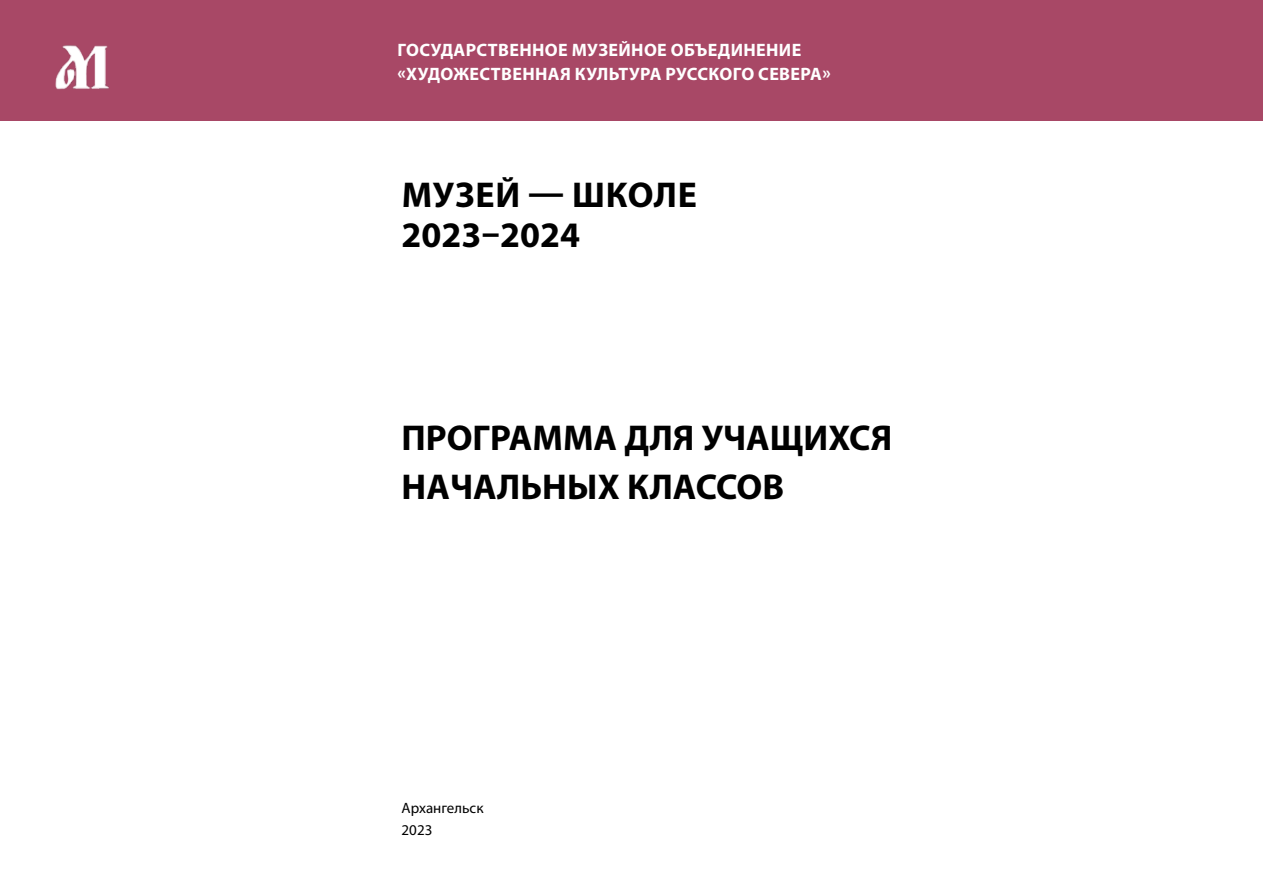
<style>
.page{position:relative;width:1263px;height:893px;background:#fff}
.page>*{position:absolute;margin:0;border:0;box-sizing:border-box;transform-origin:0 0}
.t1{font:700 36px/40.2px "Myriad Pro";color:#000}
.t2{font:700 18px/23.7px "Myriad Pro";letter-spacing:.02em;color:#fff}
.t3{font:15px/22.2px "Myriad Pro";color:#000}
</style>
<div class="page">
<div style="left:0;top:0;width:1263px;height:121px;background:#a84866"></div>
<img style="left:55px;top:45px;width:54px;height:45px">
<p class="t2" style="left:397px;top:38px;width:435px">ГОСУДАРСТВЕННОЕ МУЗЕЙНОЕ ОБЪЕДИНЕНИЕ «ХУДОЖЕСТВЕННАЯ КУЛЬТУРА РУССКОГО СЕВЕРА»</p>
<h1 class="t1" style="left:402px;top:174px;width:297px">МУЗЕЙ — ШКОЛЕ<br>2023–2024</h1>
<h1 class="t1" style="left:402px;top:412px;width:492px;line-height:49.2px">ПРОГРАММА ДЛЯ УЧАЩИХСЯ<br>НАЧАЛЬНЫХ КЛАССОВ</h1>
<p class="t3" style="left:402px;top:796px;width:83px">Архангельск<br>2023</p>
</div>
